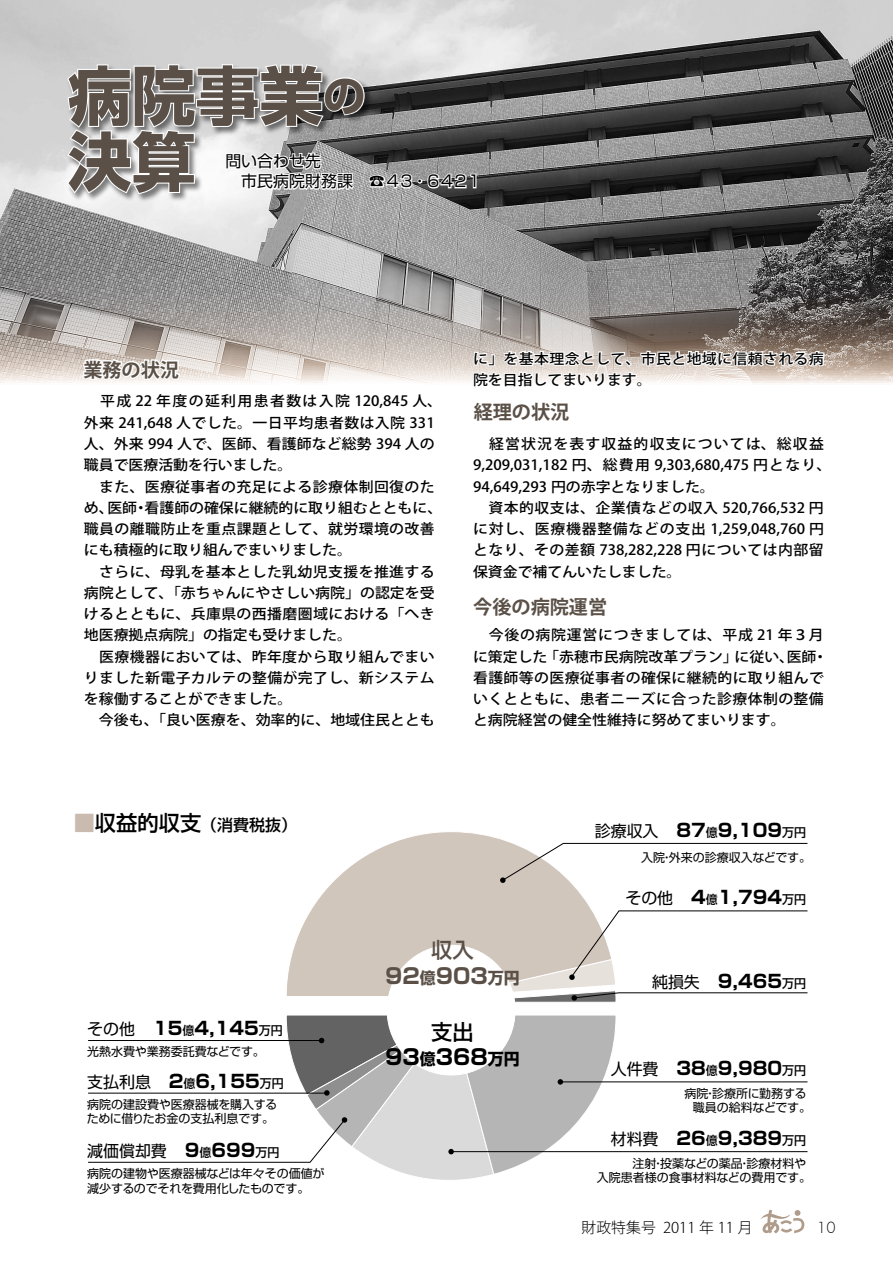
<style>
.page{position:relative;width:893px;height:1263px;background:#fff}
.page>*{position:absolute;margin:0;border:0;box-sizing:border-box;transform-origin:0 0}
.t1{font:700 63.75px/65.8px "Shin Go Pro";color:#5a5047}
.t2{font:21.3px "Shin Go Pro Bold 90 msp RKSJ H";color:#5a5047}
.t3{font:21.3px "Shin Go Pro Bold 90 msp RKSJ H";color:#000}
.t4{font:21.3px "Shin Go Pro Medium 90 msp RKSJ H";color:#5a5047}
.t5{font:21.3px "Shin Go Pro Medium 90 msp RKSJ H";color:#000}
.t6{font:700 19.2px "Koz Go Pro";color:#5a5047}
.t7{font:18px "Shin Go Pro Bold 90 msp RKSJ H";color:#000}
.t8{font:15.9px/20.2px "Shin Go Pro";color:#000}
.t9{font:15.9px "Shin Go Pro Regular 90 msp RKSJ H";color:#000}
.t10{font:500 15.9px "Shin Go Pro";color:#000}
.t11{font:300 14.85px "Koz Go Pro";color:#000}
.t12{font:300 14.85px "Futura";color:#000}
.t13{font:500 14.1px/21.3px "Koz Go Pro";letter-spacing:.025em;color:#000;scale:1.05 1}
.t14{font:12px/14.4px "Shin Go Pro Regular 90 msp RKSJ H";color:#000}
.s1{font-size:42.45px}
.s2{font-size:21.3px;color:#c9bbaf}
.s3{font-size:21.3px}
.s4{font-family:"Shin Go Pro Regular 90 msp RKSJ H";font-size:15.9px}
.s5{font-family:"Shin Go Pro Medium 90 msp RKSJ H";font-size:12px}
.s6{font-family:"Shin Go Pro Bold 90 msp RKSJ H";font-size:18px}
.s7{font-size:15.9px}
</style>
<div class="page">
<img style="left:0;top:0;width:893px;height:383px">
<svg style="left:66px;top:63px;width:412px;height:140px"></svg>
<svg style="left:286px;top:832px;width:327px;height:164px"></svg>
<svg style="left:450px;top:843px;width:357px;height:309px"></svg>
<svg style="left:500px;top:877px;width:6px;height:6px"></svg>
<svg style="left:450px;top:910px;width:357px;height:93px"></svg>
<svg style="left:88px;top:1014px;width:529px;height:166px"></svg>
<div style="left:387px;top:947px;width:128px;height:128px;background:#fff;border-radius:50%"></div>
<svg style="left:73px;top:281px;width:370px;height:102px;background:#beb9b6"></svg>
<svg style="left:470px;top:280px;width:360px;height:103px;background:#aaa39f"></svg>
<svg style="left:761px;top:1210px;width:44px;height:23px"></svg>
<h1 class="t1" style="left:68px;top:56px;width:299px">病院事業<span class="s1">の</span>決算</h1>
<p class="t8" style="left:225px;top:149px;width:258px">問い合わせ先<br>　市民病院財務課　☎４３・６４２１</p>
<h3 class="t6" style="left:83px;top:357px;width:97px">業務の状況</h3>
<p class="t13" style="left:84px;top:391px;width:343px">　平成 22 年度の延利用患者数は入院 120,845 人、外来 241,648 人でした。一日平均患者数は入院 331人、外来 994 人で、医師、看護師など総勢 394 人の職員で医療活動を行いました。<br>　また、医療従事者の充足による診療体制回復のため、医師・看護師の確保に継続的に取り組むとともに、職員の離職防止を重点課題として、就労環境の改善にも積極的に取り組んでまいりました。<br>　さらに、母乳を基本とした乳幼児支援を推進する病院として、「赤ちゃんにやさしい病院」の認定を受けるとともに、兵庫県の西播磨圏域における「へき地医療拠点病院」の指定も受けました。<br>　医療機器においては、昨年度から取り組んでまいりました新電子カルテの整備が完了し、新システムを稼働することができました。<br>　今後も、「良い医療を、効率的に、地域住民ととも</p>
<p class="t10" style="left:74px;top:812px;width:225px"><span class="s2">■</span><span class="s3">収益的収支</span>（消費税抜）</p>
<p class="t13" style="left:473px;top:349px;width:336px">に」を基本理念として、市民と地域に信頼される病院を目指してまいります。</p>
<h3 class="t6" style="left:474px;top:399px;width:97px">経理の状況</h3>
<p class="t13" style="left:473px;top:434px;width:343px">　経営状況を表す収益的収支については、総収益<br>9,209,031,182 円、総費用 9,303,680,475 円となり、<br>94,649,293 円の赤字となりました。<br>　資本的収支は、企業債などの収入 520,766,532 円に対し、医療機器整備などの支出 1,259,048,760 円となり、その差額 738,282,228 円については内部留保資金で補てんいたしました。</p>
<h3 class="t6" style="left:473px;top:594px;width:135px">今後の病院運営</h3>
<p class="t13" style="left:473px;top:625px;width:339px">　今後の病院運営につきましては、平成 21 年３月に策定した「赤穂市民病院改革プラン」に従い、医師・看護師等の医療従事者の確保に継続的に取り組んでいくとともに、患者ニーズに合った診療体制の整備と病院経営の健全性維持に努めてまいります。</p>
<p class="t7" style="left:595px;top:816px;width:213px"><span class="s4">診療収入</span> 87<span class="s5">億</span>9,109<span class="s5">万円</span></p>
<p class="t14" style="left:641px;top:849px;width:171px">入院・外来の診療収入などです。</p>
<p class="t7" style="left:625px;top:883px;width:182px"><span class="s4">その他</span> 4<span class="s5">億</span>1,794<span class="s5">万円</span></p>
<p class="t7" style="left:87px;top:1014px;width:197px"><span class="s4">その他</span> 15<span class="s5">億</span>4,145<span class="s5">万円</span></p>
<p class="t14" style="left:87px;top:1043px;width:179px">光熱水費や業務委託費などです。</p>
<p class="t7" style="left:87px;top:1066px;width:198px"><span class="s4">支払利息</span> 2<span class="s5">億</span>6,155<span class="s5">万円</span></p>
<p class="t14" style="left:87px;top:1096px;width:192px">病院の建設費や医療器械を購入するために借りたお金の支払利息です。</p>
<p class="t9" style="left:87px;top:1138px;width:194px">減価償却費 <span class="s6">9</span><span class="s5">億</span><span class="s6">699</span><span class="s5">万円</span></p>
<p class="t14" style="left:87px;top:1165px;width:239px">病院の建物や医療器械などは年々その価値が減少するのでそれを費用化したものです。</p>
<h2 class="t4" style="left:431px;top:932px;width:44px">収入</h2>
<h2 class="t2" style="left:385px;top:958px;width:136px">92<span class="s7">億</span>903<span class="s7">万円</span></h2>
<h2 class="t5" style="left:431px;top:1014px;width:44px">支出</h2>
<h2 class="t3" style="left:385px;top:1040px;width:136px">93<span class="s7">億</span>368<span class="s7">万円</span></h2>
<p class="t7" style="left:652px;top:967px;width:156px"><span class="s4">純損失</span> 9,465<span class="s5">万円</span></p>
<p class="t7" style="left:611px;top:1054px;width:197px"><span class="s4">人件費</span> 38<span class="s5">億</span>9,980<span class="s5">万円</span></p>
<p class="t14" style="left:693px;top:1084px;width:120px;text-indent:-8px">病院・診療所に勤務する職員の給料などです。</p>
<p class="t7" style="left:611px;top:1124px;width:197px"><span class="s4">材料費</span> 26<span class="s5">億</span>9,389<span class="s5">万円</span></p>
<p class="t14" style="left:597px;top:1154px;width:216px;text-indent:36px">注射・投薬などの薬品・診療材料や入院患者様の食事材料などの費用です。</p>
<p class="t11" style="left:581px;top:1218px;width:173px">財政特集号 2011 年 11 月</p>
<p class="t12" style="left:817px;top:1217px;width:20px">10</p>
</div>
